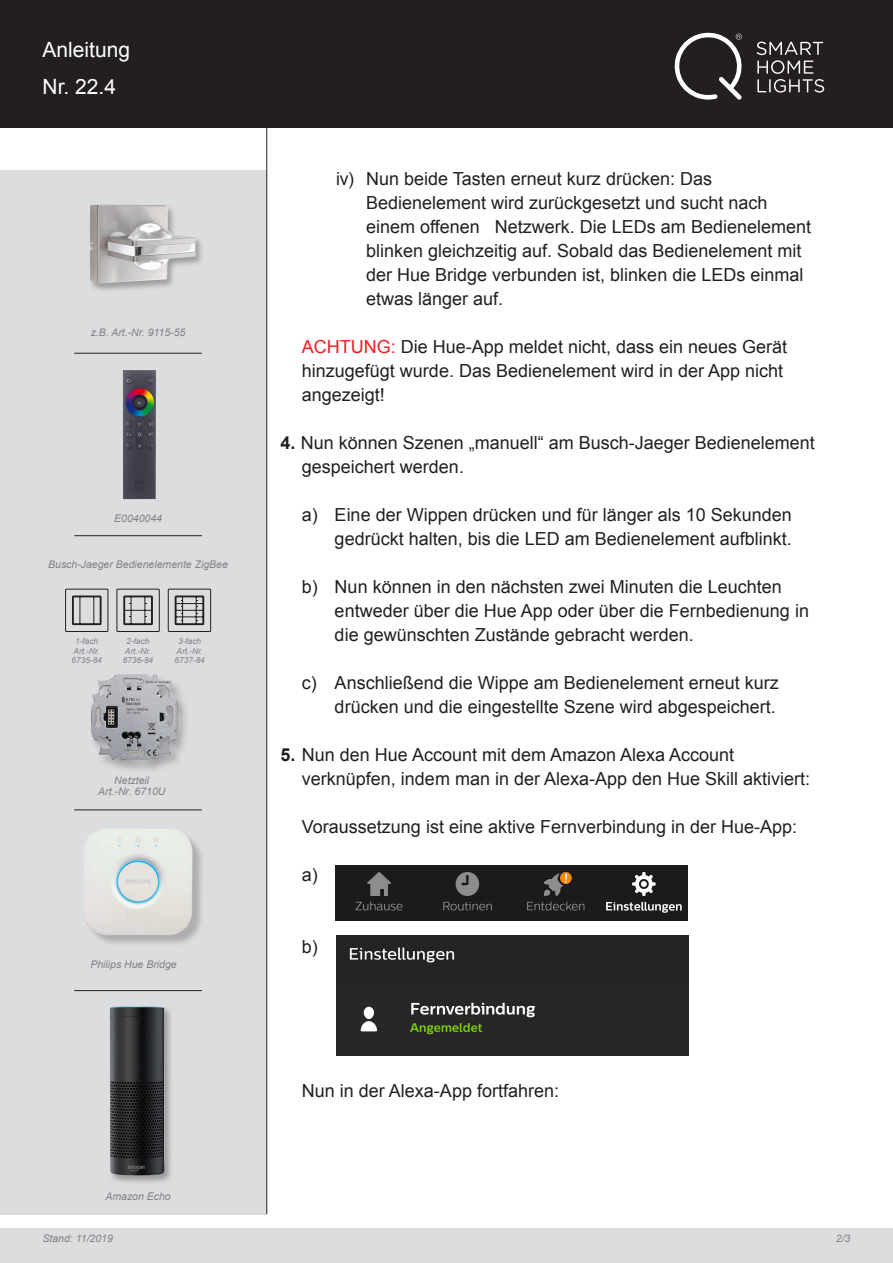
<style>
.page{position:relative;width:893px;height:1263px;background:#fff}
.page>*{position:absolute;margin:0;border:0;box-sizing:border-box;transform-origin:0 0}
.Fließtext{font:21px "Arial";color:#fff}
.Fließtext-2{font:18px/24px "Arial";color:#231f20}
.Überschrift_Q{font:italic 10.5px "Arial";color:#808285}
.Überschrift_Q-2{font:italic 8.25px/9.4px "Arial";color:#808285}
.s1{color:#ee1d23}
.s2{font-weight:700}
</style>
<div class="page">
<div style="left:0;top:0;width:893px;height:128px;background:#231f20"></div>
<svg style="left:757px;top:42px;width:67px;height:51px"></svg>
<svg style="left:674px;top:32px;width:68px;height:68px"></svg>
<div style="left:0;top:1228px;width:893px;height:35px;background:#dcdddf"></div>
<div style="left:0;top:170px;width:266px;height:1044px;background:#dcdddf"></div>
<hr style="left:266px;top:96px;width:1px;height:1118px;background:#231f20">
<div style="left:88px;top:204px;width:117px;height:90px;background:#231f20;opacity:.35"></div>
<img style="left:90px;top:204px;width:106px;height:79px">
<svg style="left:168px;top:589px;width:43px;height:43px"></svg>
<svg style="left:117px;top:589px;width:43px;height:43px"></svg>
<svg style="left:65px;top:589px;width:43px;height:43px"></svg>
<hr style="left:74px;top:535px;width:128px;height:1px;background:#231f20">
<hr style="left:74px;top:990px;width:128px;height:1px;background:#231f20">
<hr style="left:74px;top:353px;width:128px;height:1px;background:#231f20">
<div style="left:88px;top:672px;width:102px;height:102px;background:#231f20;opacity:.35"></div>
<img style="left:90px;top:674px;width:100px;height:87px">
<div style="left:108px;top:1005px;width:66px;height:180px;background:#231f20;opacity:.35"></div>
<img style="left:110px;top:1006px;width:55px;height:169px">
<img style="left:84px;top:829px;width:118px;height:115px">
<hr style="left:74px;top:809px;width:128px;height:1px;background:#231f20">
<img style="left:336px;top:865px;width:352px;height:55px">
<div style="left:336px;top:935px;width:352px;height:121px;background:#272727"></div>
<img style="left:122px;top:370px;width:34px;height:129px">
<p class="Fließtext" style="left:43px;top:36px;width:89px">Anleitung</p>
<p class="Fließtext" style="left:43px;top:72px;width:75px">Nr. 22.4</p>
<p class="Überschrift_Q" style="left:91px;top:325px;width:96px">z.B. Art.-Nr. 9115-55</p>
<p class="Überschrift_Q" style="left:114px;top:511px;width:49px">E0040044</p>
<p class="Überschrift_Q" style="left:48px;top:557px;width:181px">Busch-Jaeger Bedienelemente ZigBee</p>
<p class="Überschrift_Q-2" style="left:75px;top:637px;width:24px">1-fach</p>
<p class="Überschrift_Q-2" style="left:72px;top:646px;width:32px">Art.-Nr.<br>6735-84</p>
<p class="Überschrift_Q-2" style="left:127px;top:637px;width:24px">2-fach</p>
<p class="Überschrift_Q-2" style="left:123px;top:646px;width:32px">Art.-Nr.<br>6736-84</p>
<p class="Überschrift_Q-2" style="left:178px;top:637px;width:24px">3-fach</p>
<p class="Überschrift_Q-2" style="left:175px;top:646px;width:32px">Art.-Nr.<br>6737-84</p>
<p class="Überschrift_Q" style="left:114px;top:774px;width:37px">Netzteil</p>
<p class="Überschrift_Q" style="left:98px;top:784px;width:69px">Art.-Nr. 6710U</p>
<p class="Überschrift_Q" style="left:90px;top:957px;width:88px">Philips Hue Bridge</p>
<p class="Überschrift_Q" style="left:105px;top:1189px;width:67px">Amazon Echo</p>
<p class="Fließtext-2" style="left:366px;top:166px;width:446px;text-indent:-30px">iv) Nun beide Tasten erneut kurz drücken: Das Bedienelement wird zurückgesetzt und sucht nach einem offenen Netzwerk. Die LEDs am Bedienelement blinken gleichzeitig auf. Sobald das Bedienelement mit der Hue Bridge verbunden ist, blinken die LEDs einmal etwas länger auf.</p>
<p class="Fließtext-2" style="left:302px;top:334px;width:487px"><span class="s1">ACHTUNG:</span> Die Hue-App meldet nicht, dass ein neues Gerät hinzugefügt wurde. Das Bedienelement wird in der App nicht angezeigt!</p>
<p class="Fließtext-2" style="left:302px;top:430px;width:514px;text-indent:-21px"><span class="s2">4.</span> Nun können Szenen „manuell“ am Busch-Jaeger Bedienelement gespeichert werden.</p>
<p class="Fließtext-2" style="left:302px;top:502px;width:492px;text-align:right">a) Eine der Wippen drücken und für länger als 10 Sekunden gedrückt halten, bis die LED am Bedienelement aufblinkt.</p>
<p class="Fließtext-2" style="left:335px;top:574px;width:476px;text-indent:-33px">b) Nun können in den nächsten zwei Minuten die Leuchten entweder über die Hue App oder über die Fernbedienung in die gewünschten Zustände gebracht werden.</p>
<p class="Fließtext-2" style="left:302px;top:670px;width:478px;text-align:right">c) Anschließend die Wippe am Bedienelement erneut kurz drücken und die eingestellte Szene wird abgespeichert.</p>
<p class="Fließtext-2" style="left:302px;top:742px;width:510px;text-indent:-21px"><span class="s2">5.</span> Nun den Hue Account mit dem Amazon Alexa Account verknüpfen, indem man in der Alexa-App den Hue Skill aktiviert:</p>
<p class="Fließtext-2" style="left:302px;top:814px;width:497px">Voraussetzung ist eine aktive Fernverbindung in der Hue-App:</p>
<p class="Fließtext-2" style="left:302px;top:862px;width:18px">a)</p>
<p class="Fließtext-2" style="left:302px;top:934px;width:18px">b)</p>
<p class="Fließtext-2" style="left:302px;top:1078px;width:259px">Nun in der Alexa-App fortfahren:</p>
<p class="Überschrift_Q" style="left:43px;top:1231px;width:72px">Stand: 11/2019</p>
<p class="Überschrift_Q" style="left:836px;top:1231px;width:16px">2/3</p>
</div>
